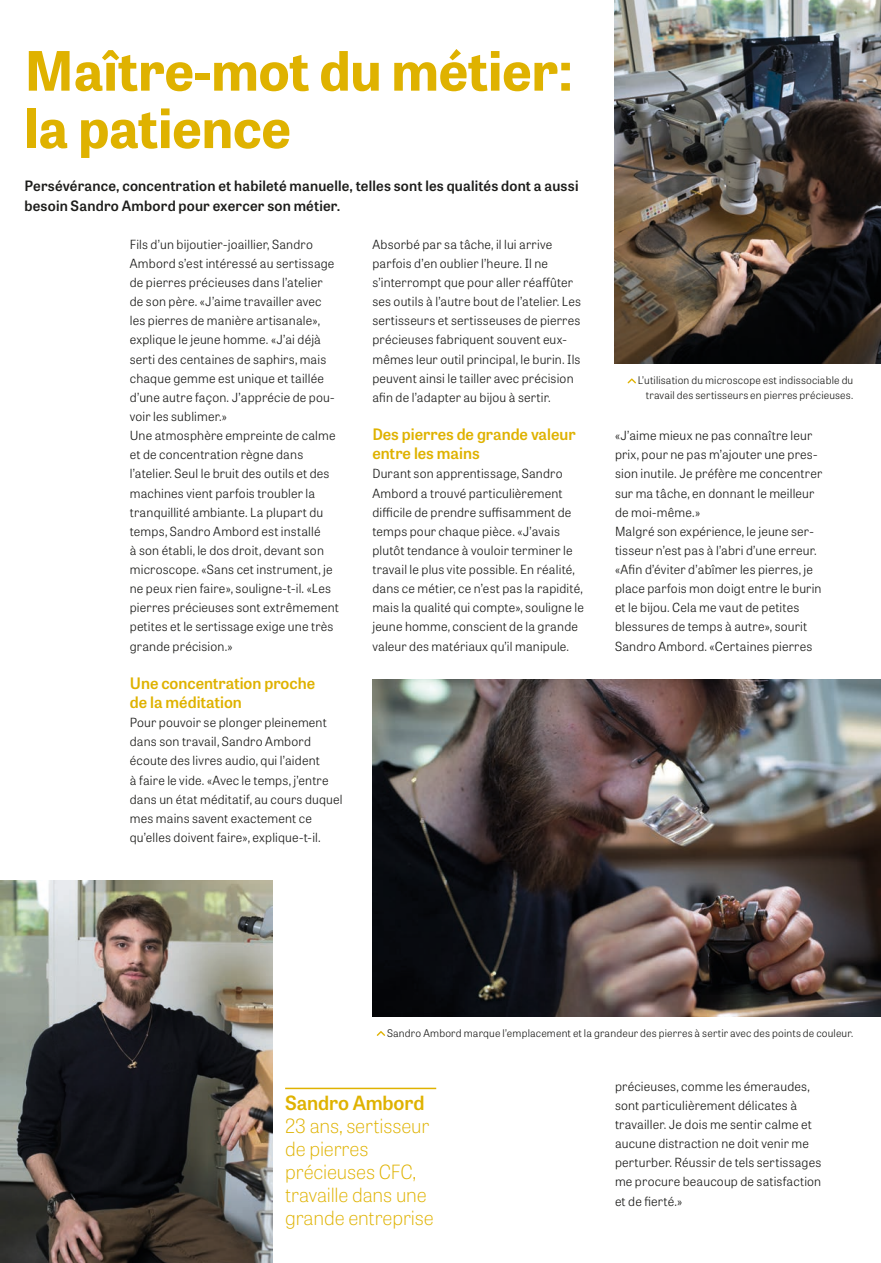
<style>
.page{position:relative;width:881px;height:1263px;background:#fff}
.page>*{position:absolute;margin:0;border:0;box-sizing:border-box;transform-origin:0 0}
.t1{font:700 54px/57.4px "Tablet Gothic";color:#dfb200}
.t2{font:100 19.5px/22.8px "Tablet Gothic";letter-spacing:-.005em;color:#dfb200}
.t3{font:600 19.5px "Tablet Gothic";letter-spacing:-.005em;color:#dfb200}
.t4{font:600 15.75px/19.2px "Tablet Gothic";color:#dfb200}
.t5{font:600 14.25px/19.2px "Tablet Gothic";letter-spacing:.015em;color:#1d1d1b}
.t6{font:300 12.6px/19.2px "Tablet Gothic";letter-spacing:.015em;color:#1d1d1b}
.t7{font:300 10.5px/14.4px "Tablet Gothic";letter-spacing:.015em;color:#1d1d1b;text-align:right}
</style>
<div class="page">
<img style="left:614px;top:0;width:266px;height:364px">
<img style="left:372px;top:679px;width:508px;height:337px">
<img style="left:0;top:880px;width:272px;height:383px">
<hr style="left:285px;top:1088px;width:151px;height:1px;background:#dfb200">
<svg style="left:376px;top:1031px;width:9px;height:5px"></svg>
<svg style="left:627px;top:378px;width:8px;height:5px"></svg>
<h1 class="t1" style="left:24px;top:40px;width:550px">Maître-mot du métier: la patience</h1>
<p class="t5" style="left:24px;top:176px;width:555px">Persévérance, concentration et habileté manuelle, telles sont les qualités dont a aussi besoin Sandro Ambord pour exercer son métier.</p>
<p class="t6" style="left:130px;top:234px;width:210px">Fils d’un bijoutier-joaillier, Sandro Ambord s’est intéressé au sertissage de pierres précieuses dans l’atelier de son père. «J’aime travailler avec les pierres de manière artisanale», explique le jeune homme. «J’ai déjà serti des centaines de saphirs, mais chaque gemme est unique et taillée d’une autre façon. J’apprécie de pou&shy;voir les sublimer.»<br>Une atmosphère empreinte de calme et de concentration règne dans l’atelier. Seul le bruit des outils et des machines vient parfois troubler la tranquillité ambiante. La plupart du temps, Sandro Ambord est installé<br>à son établi, le dos droit, devant son microscope. «Sans cet instrument, je ne peux rien faire», souligne-t-il. «Les pierres précieuses sont extrêmement petites et le sertissage exige une très grande précision.»</p>
<p class="t4" style="left:130px;top:673px;width:187px">Une concentration proche de la méditation</p>
<p class="t6" style="left:130px;top:712px;width:214px">Pour pouvoir se plonger pleinement dans son travail, Sandro Ambord écoute des livres audio, qui l’aident<br>à faire le vide. «Avec le temps, j’entre dans un état méditatif, au cours duquel mes mains savent exactement ce qu’elles doivent faire», explique-t-il.</p>
<p class="t6" style="left:372px;top:234px;width:210px">Absorbé par sa tâche, il lui arrive parfois d’en oublier l’heure. Il ne s’interrompt que pour aller réaffûter ses outils à l’autre bout de l’atelier. Les sertisseurs et sertisseuses de pierres précieuses fabriquent souvent eux&shy;mêmes leur outil principal, le burin. Ils peuvent ainsi le tailler avec précision afin de l’adapter au bijou à sertir.</p>
<p class="t4" style="left:372px;top:424px;width:205px">Des pierres de grande valeur entre les mains</p>
<p class="t6" style="left:372px;top:464px;width:213px">Durant son apprentissage, Sandro Ambord a trouvé particulièrement difficile de prendre suffisamment de temps pour chaque pièce. «J’avais plutôt tendance à vouloir terminer le travail le plus vite possible. En réalité, dans ce métier, ce n’est pas la rapidité, mais la qualité qui compte», souligne le jeune homme, conscient de la grande valeur des matériaux qu’il manipule.</p>
<p class="t7" style="left:637px;top:373px;width:217px">L’utilisation du microscope est indissociable du travail des sertisseurs en pierres précieuses.</p>
<p class="t6" style="left:614px;top:425px;width:209px">«J’aime mieux ne pas connaître leur prix, pour ne pas m’ajouter une pres&shy;sion inutile. Je préfère me concentrer sur ma tâche, en donnant le meilleur de moi-même.»<br>Malgré son expérience, le jeune ser&shy;tisseur n’est pas à l’abri d’une erreur. «Afin d’éviter d’abîmer les pierres, je place parfois mon doigt entre le burin et le bijou. Cela me vaut de petites blessures de temps à autre», sourit Sandro Ambord. «Certaines pierres</p>
<p class="t7" style="left:387px;top:1025px;width:467px">Sandro Ambord marque l’emplacement et la grandeur des pierres à sertir avec des points de couleur.</p>
<h2 class="t3" style="left:285px;top:1089px;width:141px">Sandro Ambord</h2>
<h2 class="t2" style="left:285px;top:1114px;width:150px">23 ans, sertisseur de pierres précieuses CFC, travaille dans une grande entreprise</h2>
<p class="t6" style="left:614px;top:1076px;width:208px">précieuses, comme les émeraudes, sont particulièrement délicates à travailler. Je dois me sentir calme et aucune distraction ne doit venir me perturber. Réussir de tels sertissages me procure beaucoup de satisfaction et de fierté.»</p>
</div>
